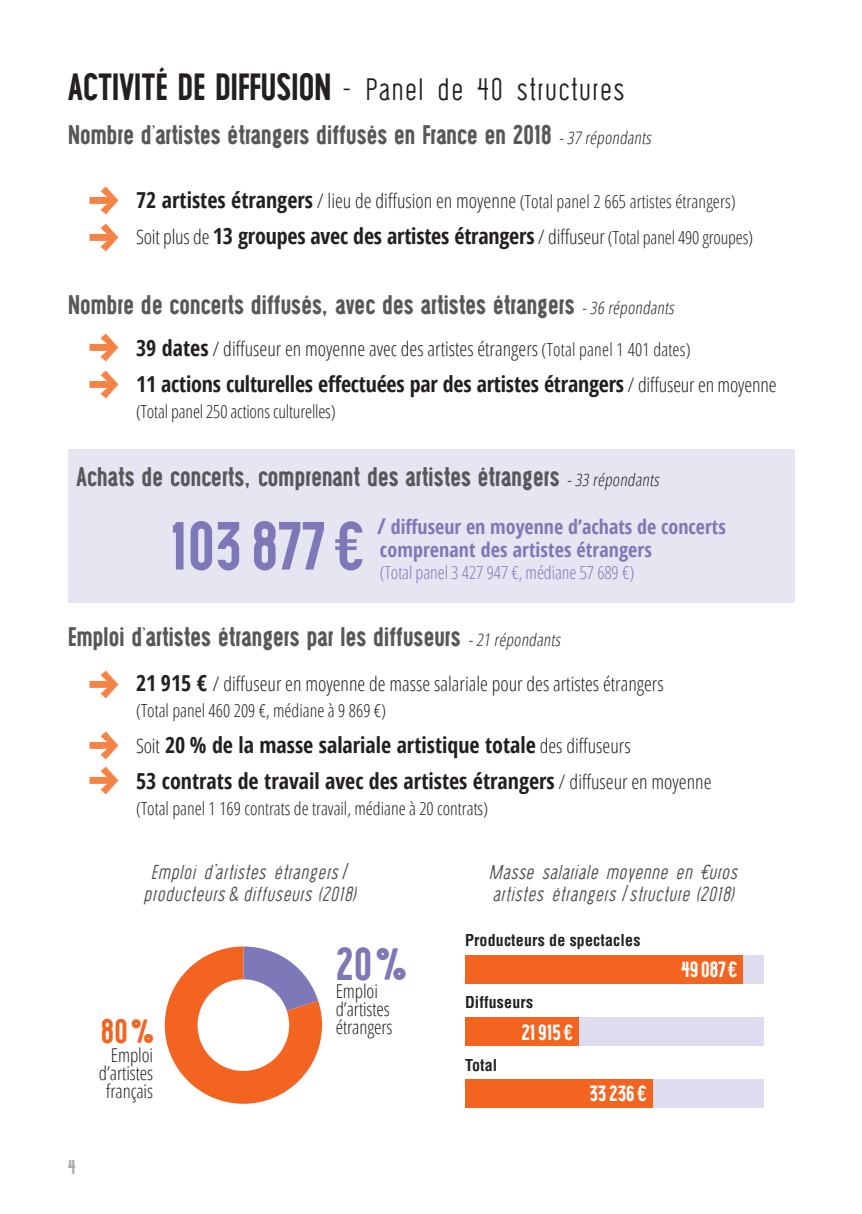
<style>
.page{position:relative;width:862px;height:1214px;background:#fff}
.page>*{position:absolute;margin:0;border:0;box-sizing:border-box;transform-origin:0 0}
.t1{font:700 68px "Wask New";letter-spacing:.01em;color:#7d78b8}
.t2{font:700 46px "Wask New";color:#7d78b8}
.t3{font:34px "Wask New";letter-spacing:.005em;color:#231f20}
.t4{font:700 34px "Wask New";color:#f36421}
.t5{font:700 27px "Wask New";letter-spacing:.005em;color:#57585a}
.t6{font:700 condensed 22px/36px "Open Sans";letter-spacing:-.01em;color:#231f20}
.t7{font:italic 22px/22px "Wask New";letter-spacing:-.005em;color:#4b4c4d;text-align:center}
.t8{font:700 22px "Wask New";color:#fff}
.t9{font:300 condensed 20px "Open Sans";color:#231f20}
.t10{font:700 condensed 20px/22px "Open Sans";color:#7d78b8}
.t11{font:700 20px "Wask New";color:#a8a9ad}
.t12{font:300 condensed 19px/18px "Open Sans";letter-spacing:-.005em;color:#231f20;text-align:right}
.t13{font:300 condensed 18px "Open Sans";color:#231f20}
.t14{font:300 condensed 18px "Open Sans";letter-spacing:-.005em;color:#7d78b8}
.t15{font:700 condensed 16px "Helvetica LT Std";letter-spacing:.01em;color:#231f20}
.s1{font-weight:700;font-size:38px}
.s2{font-family:"Open Sans";font-weight:300;font-style:italic;font-stretch:condensed;font-size:17.2px;color:#231f20}
.s3{font-weight:700;font-size:22px}
.s4{font-size:20px}
.s5{font-weight:300;font-size:20px}
.s6{font-weight:300;font-size:18px}
.s7{font-size:18px}
.s8{font-size:22px}
.s9{font-family:"Helvetica Neue LT Com";font-weight:300;font-style:normal;font-stretch:condensed}
</style>
<div class="page">
<div style="left:68px;top:449px;width:726px;height:153px;background:#e6e5f2"></div>
<svg style="left:165px;top:946px;width:157px;height:157px"></svg>
<div style="left:198px;top:979px;width:91px;height:91px;background:#fff;border-radius:50%"></div>
<div style="left:465px;top:955px;width:298px;height:28px;background:#dedcee"></div>
<div style="left:465px;top:1017px;width:298px;height:28px;background:#dedcee"></div>
<div style="left:465px;top:1078px;width:298px;height:29px;background:#dedcee"></div>
<div style="left:465px;top:955px;width:278px;height:28px;background:#f36421"></div>
<div style="left:465px;top:1017px;width:113px;height:28px;background:#f36421"></div>
<div style="left:465px;top:1078px;width:187px;height:29px;background:#f36421"></div>
<h3 class="t3" style="left:68px;top:71px;width:558px"><span class="s1">ACTIVITÉ DE DIFFUSION</span> - Panel de 40 structures</h3>
<p class="t5" style="left:68px;top:118px;width:588px">Nombre d’artistes étrangers diffusés en France en 2018 <span class="s2">-37 répondants</span></p>
<p class="t13" style="left:136px;top:189px;width:601px"><span class="s3">72 artistes étrangers</span> <span class="s4">/ lieu de diffusion en moyenne</span> (Total panel 2 665 artistes étrangers)</p>
<p class="t6" style="left:136px;top:218px;width:618px"><span class="s5">Soit plus de</span> 13 groupes avec des artistes étrangers <span class="s5">/ diffuseur</span> <span class="s6">(Total panel 490 groupes)</span></p>
<p class="t5" style="left:68px;top:288px;width:611px">Nombre de concerts diffusés, avec des artistes étrangers <span class="s2">-36 répondants</span></p>
<p class="t9" style="left:136px;top:335px;width:556px"><span class="s3">39 dates</span> / diffuseur en moyenne avec des artistes étrangers <span class="s7">(Total panel 1 401 dates)</span></p>
<p class="t6" style="left:136px;top:365px;width:642px">11 actions culturelles effectuées par des artistes étrangers <span class="s5">/ diffuseur en moyenne</span></p>
<p class="t13" style="left:136px;top:399px;width:201px">(Total panel 250 actions culturelles)</p>
<p class="t5" style="left:77px;top:460px;width:587px">Achats de concerts, comprenant des artistes étrangers <span class="s2">-33 répondants</span></p>
<h1 class="t1" style="left:170px;top:504px;width:194px">103877 €</h1>
<p class="t10" style="left:377px;top:515px;width:350px"><span class="s8">/</span> diffuseur en moyenne d’achats de concerts comprenant des artistes étrangers</p>
<p class="t14" style="left:380px;top:559px;width:256px">(Total panel 3 427 947 €, médiane 57 689 €)</p>
<p class="t5" style="left:68px;top:619px;width:497px">Emploi d’artistes étrangers par les diffuseurs <span class="s2">-21 répondants</span></p>
<p class="t9" style="left:136px;top:669px;width:529px"><span class="s3">21 915 €</span> / diffuseur en moyenne de masse salariale pour des artistes étrangers</p>
<p class="t13" style="left:136px;top:697px;width:251px">(Total panel 460 209 €, médiane à 9 869 €)</p>
<p class="t6" style="left:136px;top:726px;width:577px"><span class="s5">Soit</span> 20 % de la masse salariale artistique totale <span class="s5">des diffuseurs<br></span>53 contrats de travail avec des artistes étrangers <span class="s5">/ diffuseur en moyenne</span></p>
<p class="t13" style="left:136px;top:795px;width:354px">(Total panel 1 169 contrats de travail, médiane à 20 contrats)</p>
<p class="t7" style="left:143px;top:860px;width:214px">Emploi d’artistes étrangers <span class="s9">/ </span>producteurs&amp;diffuseurs (2018)</p>
<p class="t7" style="left:488px;top:860px;width:250px;text-align:left">Masse salariale moyenne en €uros artistes étrangers <span class="s9">/</span>structure (2018)</p>
<p class="t11" style="left:68px;top:1154px;width:9px">4</p>
<h3 class="t4" style="left:101px;top:1010px;width:54px">80%</h3>
<p class="t12" style="left:99px;top:1044px;width:56px">Emploi d’artistes français</p>
<h2 class="t2" style="left:336px;top:935px;width:72px">20%</h2>
<p class="t12" style="left:336px;top:980px;width:58px;text-align:left">Emploi d’artistes étrangers</p>
<p class="t15" style="left:465px;top:929px;width:177px">Producteurs de spectacles</p>
<p class="t15" style="left:465px;top:992px;width:70px">Diffuseurs</p>
<p class="t15" style="left:465px;top:1054px;width:34px">Total</p>
<p class="t8" style="left:521px;top:1018px;width:53px">21915 €</p>
<p class="t8" style="left:589px;top:1079px;width:59px">33236 €</p>
<p class="t8" style="left:681px;top:955px;width:57px">49087 €</p>
</div>
